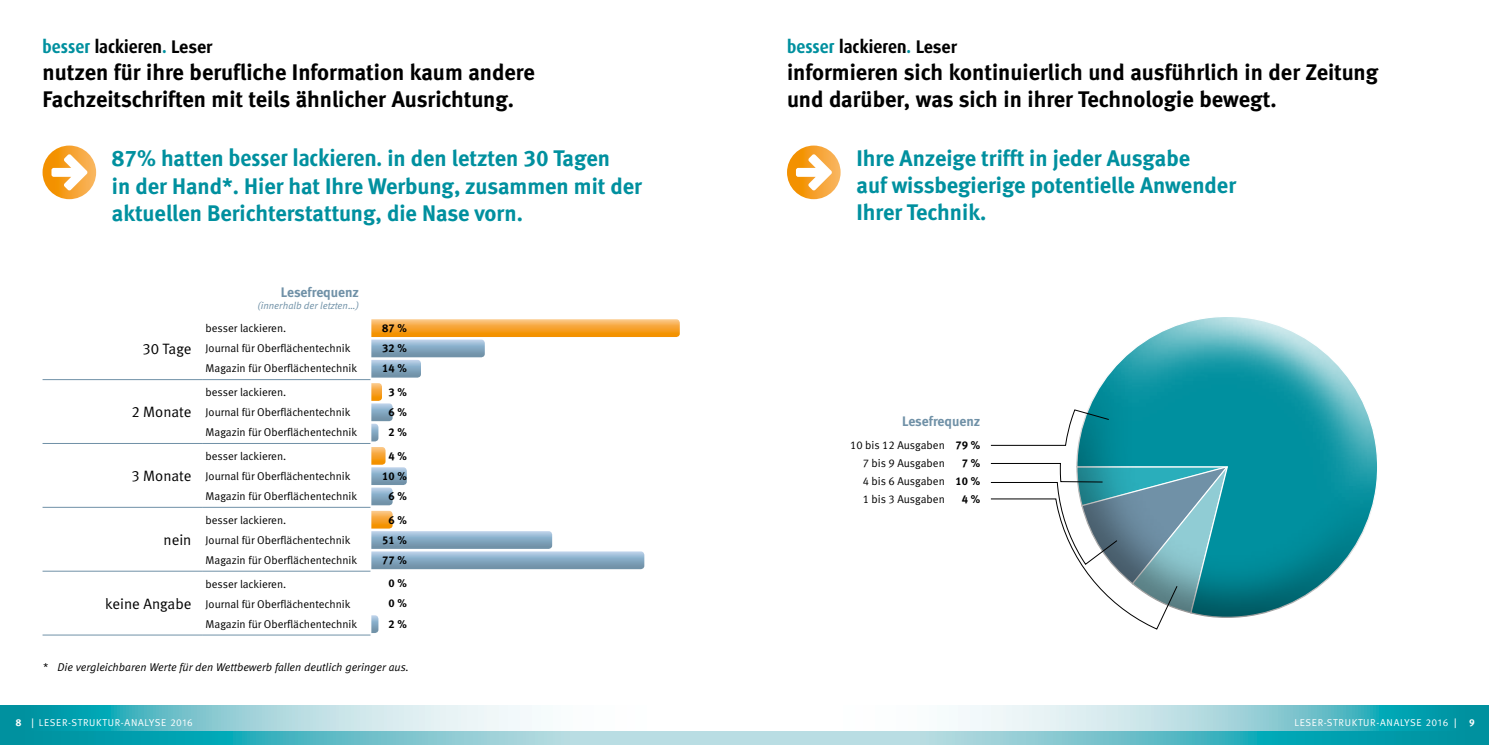
<style>
.page{position:relative;width:1489px;height:745px;background:#fff}
.page>*{position:absolute;margin:0;border:0;box-sizing:border-box;transform-origin:0 0}
.t1{font:22.5px/27px "Meta Bold LF";color:#00909f}
.t2{font:22.5px/27px "Meta Bold LF";color:#000}
.t3{font:700 18.12px "Dax OT";color:#000;scale:.9 1}
.t4{font:15px "Meta Normal LF";color:#000}
.t5{font:13.75px "Meta Bold LF";color:#7091a7}
.t6{font:11.25px/20px "Meta Normal LF";color:#000}
.t7{font:italic 11.25px "Meta Normal LF";color:#000}
.t8{font:11.25px/20px "Meta Bold LF";color:#000;text-align:justify}
.t9{font:10px "Meta Normal";letter-spacing:.075em;color:#fff}
.t10{font:italic 10px "Meta Normal LF";color:#7091a7}
.s1{color:#00909f}
.s2{font-family:"Meta Bold LF";font-weight:400}
.s3{font-family:"Dax OT";font-weight:700}
.s4{font-family:"Meta Bold LF"}
.s5{font-family:"Meta Book LF"}
.s6{font-family:"Meta Normal Expert"}
</style>
<div class="page">
<svg style="left:0;top:705px;width:532px;height:26px;background:#8cced5"></svg>
<svg style="left:0;top:731px;width:744px;height:13px;background:#60bdc7"></svg>
<svg style="left:958px;top:705px;width:530px;height:26px;background:#8cced6"></svg>
<svg style="left:744px;top:731px;width:744px;height:13px;background:#61bdc7"></svg>
<svg style="left:1136px;top:317px;width:182px;height:31px"></svg>
<div style="left:1076px;top:348px;width:303px;height:271px;background:#000;opacity:.45"></div>
<svg style="left:991px;top:409px;width:118px;height:36px"></svg>
<svg style="left:990px;top:462px;width:239px;height:168px"></svg>
<svg style="left:371px;top:319px;width:308px;height:58px"></svg>
<svg style="left:371px;top:615px;width:7px;height:17px"></svg>
<svg style="left:371px;top:383px;width:273px;height:185px"></svg>
<hr style="left:43px;top:379px;width:159px;height:1px;background:#7091a7">
<hr style="left:202px;top:379px;width:168px;height:1px;background:#7091a7">
<hr style="left:43px;top:443px;width:159px;height:1px;background:#7091a7">
<hr style="left:202px;top:443px;width:168px;height:1px;background:#7091a7">
<hr style="left:43px;top:507px;width:159px;height:1px;background:#7091a7">
<hr style="left:202px;top:507px;width:168px;height:1px;background:#7091a7">
<hr style="left:43px;top:570px;width:159px;height:1px;background:#7091a7">
<hr style="left:202px;top:570px;width:168px;height:1px;background:#7091a7">
<hr style="left:43px;top:634px;width:159px;height:1px;background:#7091a7">
<hr style="left:202px;top:634px;width:168px;height:1px;background:#7091a7">
<h2 class="t3" style="left:43px;top:35px;width:190px"><span class="s1">besser</span> lackieren<span class="s1">.</span> <span class="s2">Leser</span></h2>
<h1 class="t2" style="left:43px;top:59px;width:494px">nutzen für ihre berufliche Information kaum andere<br>Fachzeitschriften mit teils ähnlicher Ausrichtung.</h1>
<h2 class="t3" style="left:787px;top:35px;width:190px"><span class="s1">besser</span> lackieren<span class="s1">.</span> <span class="s2">Leser</span></h2>
<h1 class="t2" style="left:787px;top:59px;width:592px">informieren sich kontinuierlich und ausführlich in der Zeitung und darüber, was sich in ihrer Technologie bewegt.</h1>
<h1 class="t1" style="left:112px;top:145px;width:531px">87% hatten <span class="s3">besser lackieren.</span> in den letzten 30 Tagen<br>in der Hand*. Hier hat Ihre Werbung, zusammen mit der aktuellen Berichterstattung, die Nase vorn.</h1>
<h1 class="t1" style="left:856px;top:145px;width:381px">Ihre Anzeige trifft in jeder Ausgabe<br>auf wissbegierige potentielle Anwender<br>Ihrer Technik.</h1>
<h3 class="t4" style="left:142px;top:339px;width:50px">30 Tage</h3>
<h3 class="t4" style="left:131px;top:403px;width:61px">2 Monate</h3>
<h3 class="t4" style="left:131px;top:467px;width:61px">3 Monate</h3>
<h3 class="t4" style="left:163px;top:531px;width:29px">nein</h3>
<p class="t5" style="left:281px;top:284px;width:80px">Lesefrequenz</p>
<p class="t10" style="left:257px;top:300px;width:103px">(innerhalb der letzten…)</p>
<p class="t6" style="left:206px;top:318px;width:153px">besser lackieren.<br>Journal für Oberflächentechnik<br>Magazin für Oberflächentechnik</p>
<p class="t8" style="left:382px;top:318px;width:26px">87 % 32 % 14 %</p>
<p class="t6" style="left:206px;top:381px;width:153px">besser lackieren.<br>Journal für Oberflächentechnik<br>Magazin für Oberflächentechnik</p>
<p class="t8" style="left:388px;top:381px;width:20px">3 % 6 % 2 %</p>
<p class="t6" style="left:206px;top:445px;width:153px">besser lackieren.<br>Journal für Oberflächentechnik<br>Magazin für Oberflächentechnik</p>
<p class="t8" style="left:382px;top:445px;width:26px;text-align:center">4 %<br>10 %<br>6 %</p>
<p class="t6" style="left:206px;top:509px;width:153px">besser lackieren.<br>Journal für Oberflächentechnik<br>Magazin für Oberflächentechnik</p>
<p class="t8" style="left:382px;top:509px;width:26px;text-align:center">6 %<br>51 %<br>77 %</p>
<p class="t6" style="left:206px;top:573px;width:153px">besser lackieren.<br>Journal für Oberflächentechnik<br>Magazin für Oberflächentechnik</p>
<p class="t8" style="left:388px;top:573px;width:20px">0 % 0 % 2 %</p>
<p class="t7" style="left:43px;top:659px;width:368px">* Die vergleichbaren Werte für den Wettbewerb fallen deutlich geringer aus.</p>
<h3 class="t4" style="left:105px;top:594px;width:88px">keine Angabe</h3>
<p class="t5" style="left:902px;top:412px;width:80px">Lesefrequenz</p>
<p class="t6" style="left:862px;top:435px;width:119px;line-height:18.1px;text-indent:-13px">10 bis 12 Ausgaben <span class="s4">79 %<br></span>7 bis 9 Ausgaben</p>
<p class="t8" style="left:961px;top:452px;width:20px">7 %</p>
<p class="t6" style="left:862px;top:471px;width:119px;line-height:18.1px">4 bis 6 Ausgaben <span class="s4">10 %<br></span>1 bis 3 Ausgaben</p>
<p class="t8" style="left:961px;top:489px;width:20px">4 %</p>
<p class="t9" style="left:16px;top:716px;width:178px"><span class="s4">8</span> <span class="s5">|</span> LESER-STRUKTUR-ANALYSE <span class="s6">2016</span></p>
<p class="t9" style="left:1294px;top:716px;width:182px">LESER-STRUKTUR-ANALYSE <span class="s6">2016</span> <span class="s5">|</span> <span class="s4">9</span></p>
</div>
